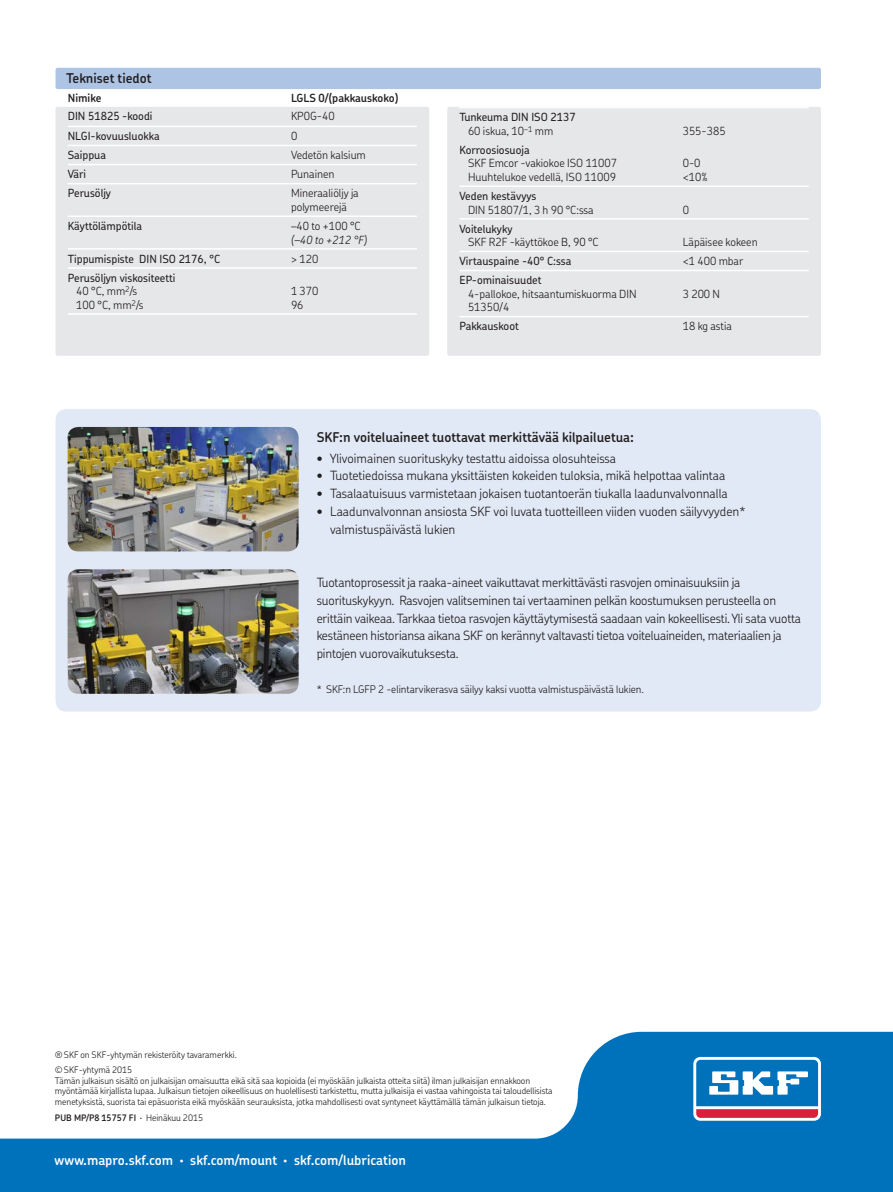
<style>
.page{position:relative;width:893px;height:1192px;background:#fff}
.page>*{position:absolute;margin:0;border:0;box-sizing:border-box;transform-origin:0 0}
.t1{font:600 13.5px "SKF Chevin OT";color:#231f20}
.t2{font:600 13.5px "SKF Chevin OT";color:#fff}
.t3{font:300 12.75px/17.7px "SKF Chevin OT";letter-spacing:-.01em;color:#231f20}
.t4{font:300 11.25px/13.5px "SKF Chevin OT";color:#231f20}
.t5{font:500 11.25px/13.5px "SKF Chevin OT";color:#231f20}
.t6{font:600 11.25px "SKF Chevin OT";color:#231f20}
.t7{font:italic 300 11.25px "SKF Chevin OT";color:#231f20}
.t8{font:300 10.5px "SKF Chevin OT";color:#231f20}
.t9{font:300 9px/10.5px "SKF Chevin OT";letter-spacing:-.005em;color:#231f20}
.t10{font:600 9px "SKF Chevin OT";color:#231f20}
.s1{font-weight:300}
</style>
<div class="page">
<svg style="left:0;top:1031px;width:893px;height:160px;fill:#0072bc"></svg>
<div style="left:693px;top:1056px;width:128px;height:64px;background:linear-gradient(to right,#fff,#fff);border-radius:7px"></div>
<svg style="left:696px;top:1059px;width:122px;height:58px"></svg>
<div style="left:56px;top:68px;width:765px;height:21px;background:#adc4e5;border-radius:2px"></div>
<div style="left:56px;top:409px;width:765px;height:302px;background:#e1e9f6;border-radius:11px"></div>
<img style="left:68px;top:427px;width:231px;height:124px">
<img style="left:68px;top:569px;width:231px;height:124px">
<div style="left:56px;top:107px;width:373px;height:248px;background:#e6e7e9;border-radius:2px"></div>
<div style="left:447px;top:107px;width:374px;height:248px;background:#e6e7e9;border-radius:2px"></div>
<hr style="left:68px;top:126px;width:223px;height:1px;background:#fff">
<hr style="left:291px;top:126px;width:126px;height:1px;background:#fff">
<hr style="left:68px;top:145px;width:223px;height:1px;background:#fff">
<hr style="left:291px;top:145px;width:126px;height:1px;background:#fff">
<hr style="left:68px;top:164px;width:223px;height:1px;background:#fff">
<hr style="left:291px;top:164px;width:126px;height:1px;background:#fff">
<hr style="left:68px;top:183px;width:223px;height:1px;background:#fff">
<hr style="left:291px;top:183px;width:126px;height:1px;background:#fff">
<hr style="left:68px;top:215px;width:223px;height:2px;background:#fff">
<hr style="left:291px;top:215px;width:126px;height:2px;background:#fff">
<hr style="left:68px;top:248px;width:223px;height:1px;background:#fff">
<hr style="left:291px;top:248px;width:126px;height:1px;background:#fff">
<hr style="left:68px;top:267px;width:223px;height:1px;background:#fff">
<hr style="left:291px;top:267px;width:126px;height:1px;background:#fff">
<hr style="left:68px;top:313px;width:223px;height:2px;background:#fff">
<hr style="left:291px;top:313px;width:126px;height:2px;background:#fff">
<hr style="left:459px;top:107px;width:223px;height:1px;background:#fff">
<hr style="left:682px;top:107px;width:126px;height:1px;background:#fff">
<hr style="left:459px;top:185px;width:223px;height:2px;background:#fff">
<hr style="left:682px;top:185px;width:126px;height:2px;background:#fff">
<hr style="left:459px;top:218px;width:223px;height:1px;background:#fff">
<hr style="left:682px;top:218px;width:126px;height:1px;background:#fff">
<hr style="left:459px;top:250px;width:223px;height:2px;background:#fff">
<hr style="left:682px;top:250px;width:126px;height:2px;background:#fff">
<hr style="left:459px;top:316px;width:223px;height:1px;background:#fff">
<hr style="left:682px;top:316px;width:126px;height:1px;background:#fff">
<hr style="left:459px;top:270px;width:223px;height:1px;background:#fff">
<hr style="left:682px;top:270px;width:126px;height:1px;background:#fff">
<p class="t1" style="left:66px;top:65px;width:87px">Tekniset tiedot</p>
<p class="t6" style="left:68px;top:88px;width:35px">Nimike</p>
<p class="t6" style="left:291px;top:88px;width:109px">LGLS 0/(pakkauskoko)</p>
<p class="t5" style="left:68px;top:108px;width:86px">DIN 51825 -koodi</p>
<p class="t4" style="left:291px;top:108px;width:45px">KP0G-40</p>
<p class="t5" style="left:68px;top:128px;width:93px">NLGI-kovuusluokka</p>
<p class="t4" style="left:291px;top:128px;width:8px">0</p>
<p class="t5" style="left:68px;top:147px;width:40px">Saippua</p>
<p class="t4" style="left:291px;top:147px;width:76px">Vedetön kalsium</p>
<p class="t5" style="left:68px;top:166px;width:20px">Väri</p>
<p class="t4" style="left:291px;top:166px;width:45px">Punainen</p>
<p class="t5" style="left:68px;top:185px;width:45px">Perusöljy</p>
<p class="t4" style="left:291px;top:185px;width:69px">Mineraaliöljy ja polymeerejä</p>
<p class="t5" style="left:68px;top:218px;width:76px">Käyttölämpötila</p>
<p class="t4" style="left:291px;top:217px;width:71px">–40 to +100 °C</p>
<p class="t7" style="left:291px;top:229px;width:77px">(–40 to +212 °F)</p>
<p class="t5" style="left:68px;top:250px;width:154px">Tippumispiste DIN ISO 2176, °C</p>
<p class="t4" style="left:291px;top:250px;width:29px">&gt; 120</p>
<p class="t5" style="left:76px;top:269px;width:101px;text-indent:-9px">Perusöljyn viskositeetti<br><span class="s1">40 °C, mm</span><sup>2</sup><span class="s1">/s<br>100 °C, mm</span><sup>2</sup><span class="s1">/s</span></p>
<p class="t4" style="left:291px;top:283px;width:29px">1 370<br>96</p>
<p class="t5" style="left:468px;top:109px;width:109px;text-indent:-9px">Tunkeuma DIN ISO 2137<br><span class="s1">60 iskua, 10</span><sup>–1</sup> <span class="s1">mm</span></p>
<p class="t4" style="left:682px;top:122px;width:45px">355-385</p>
<p class="t5" style="left:459px;top:142px;width:72px">Korroosiosuoja</p>
<p class="t4" style="left:468px;top:155px;width:151px">SKF Emcor -vakiokoe ISO 11007<br>Huuhtelukoe vedellä, ISO 11009</p>
<p class="t4" style="left:682px;top:155px;width:26px">0-0 &lt;10%</p>
<p class="t5" style="left:459px;top:188px;width:79px">Veden kestävyys</p>
<p class="t4" style="left:468px;top:201px;width:127px">DIN 51807/1, 3 h 90 °C:ssa</p>
<p class="t4" style="left:682px;top:201px;width:8px">0</p>
<p class="t5" style="left:459px;top:220px;width:54px">Voitelukyky</p>
<p class="t4" style="left:468px;top:234px;width:132px">SKF R2F -käyttökoe B, 90 °C</p>
<p class="t4" style="left:682px;top:234px;width:76px">Läpäisee kokeen</p>
<p class="t5" style="left:459px;top:253px;width:113px">Virtauspaine -40° C:ssa</p>
<p class="t4" style="left:682px;top:253px;width:62px">&lt;1 400 mbar</p>
<p class="t5" style="left:459px;top:272px;width:84px">EP-ominaisuudet</p>
<p class="t4" style="left:468px;top:285px;width:170px">4-pallokoe, hitsaantumiskuorma DIN<br>51350/4</p>
<p class="t4" style="left:682px;top:285px;width:39px">3 200 N</p>
<p class="t5" style="left:459px;top:318px;width:61px">Pakkauskoot</p>
<p class="t4" style="left:682px;top:318px;width:51px">18 kg astia</p>
<p class="t1" style="left:317px;top:424px;width:319px">SKF:n voiteluaineet tuottavat merkittävää kilpailuetua:</p>
<p class="t3" style="left:317px;top:447px;width:301px">• Ylivoimainen suorituskyky testattu aidoissa olosuhteissa</p>
<p class="t3" style="left:317px;top:465px;width:410px">• Tuotetiedoissa mukana yksittäisten kokeiden tuloksia, mikä helpottaa valintaa</p>
<p class="t3" style="left:317px;top:482px;width:412px">• Tasalaatuisuus varmistetaan jokaisen tuotantoerän tiukalla laadunvalvonnalla</p>
<p class="t3" style="left:330px;top:500px;width:417px;text-indent:-14px">• Laadunvalvonnan ansiosta SKF voi luvata tuotteilleen viiden vuoden säilyvyyden* valmistuspäivästä lukien</p>
<p class="t3" style="left:317px;top:571px;width:486px">Tuotantoprosessit ja raaka-aineet vaikuttavat merkittävästi rasvojen ominaisuuksiin ja suorituskykyyn. Rasvojen valitseminen tai vertaaminen pelkän koostumuksen perusteella on erittäin vaikeaa. Tarkkaa tietoa rasvojen käyttäytymisestä saadaan vain kokeellisesti. Yli sata vuotta kestäneen historiansa aikana SKF on kerännyt valtavasti tietoa voiteluaineiden, materiaalien ja pintojen vuorovaikutuksesta.</p>
<p class="t8" style="left:317px;top:679px;width:329px">* SKF:n LGFP 2 -elintarvikerasva säilyy kaksi vuotta valmistuspäivästä lukien.</p>
<p class="t9" style="left:55px;top:1044px;width:183px;line-height:15.8px">®SKF on SKF-yhtymän rekisteröity tavaramerkki. ©SKF-yhtymä 2015</p>
<p class="t9" style="left:55px;top:1073px;width:499px">Tämän julkaisun sisältö on julkaisijan omaisuutta eikä sitä saa kopioida (ei myöskään julkaista otteita siitä) ilman julkaisijan ennakkoon myöntämää kirjallista lupaa. Julkaisun tietojen oikeellisuus on huolellisesti tarkistettu, mutta julkaisija ei vastaa vahingoista tai taloudellisista menetyksistä, suorista tai epäsuorista eikä myöskään seurauksista, jotka mahdollisesti ovat syntyneet käyttämällä tämän julkaisun tietoja.</p>
<p class="t10" style="left:55px;top:1108px;width:150px">PUB MP/P8 15757 FI <span class="s1">· Heinäkuu 2015</span></p>
<p class="t2" style="left:55px;top:1146px;width:353px">www.mapro.skf.com · skf.com/mount · skf.com/lubrication</p>
</div>
